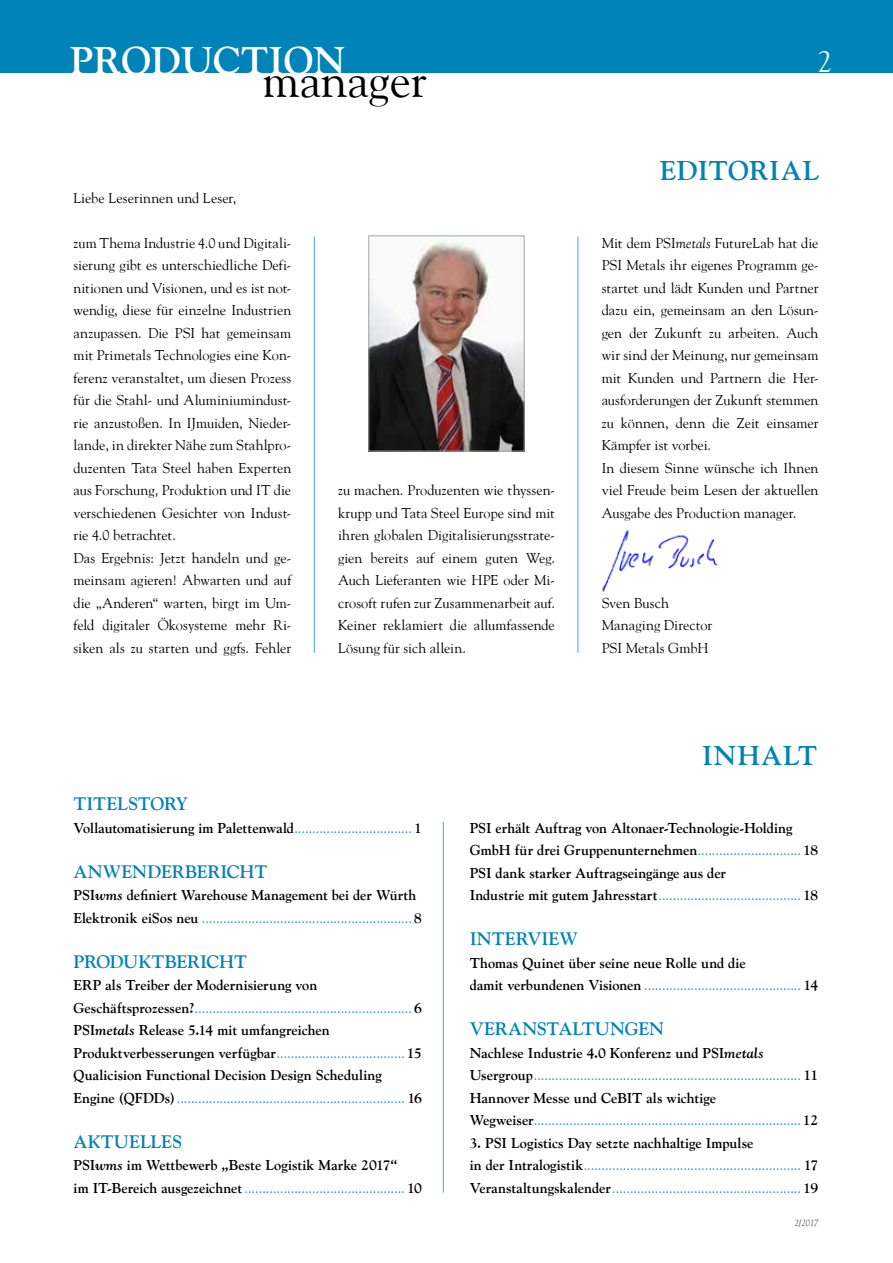
<style>
.page{position:relative;width:893px;height:1263px;background:#fff}
.page>*{position:absolute;margin:0;border:0;box-sizing:border-box;transform-origin:0 0}
.t1{font:47.7px "Goudy";color:#000}
.t2{font:700 38.4px "Goudy";color:#fff}
.t3{font:30px "Goudy";color:#fff}
.t4{font:700 27px "Goudy";letter-spacing:.02em;color:#0083b8}
.t5{font:700 18px "Goudy";letter-spacing:-.01em;color:#0083b8}
.t6{font:14.25px/22.5px "Goudy";color:#000}
.t7{font:700 14.25px/22.5px "Goudy";color:#000}
.t8{font:14.25px/22.5px "Goudy";color:#0083b8}
.t9{font:italic 9px "Goudy";color:#565655}
.s1{font-style:italic}
.s2{font-weight:400;color:#0083b8}
.s3{font-weight:700;color:#000}
.s4{font-weight:700;font-style:italic;color:#000}
</style>
<div class="page">
<div style="left:0;top:0;width:893px;height:72px;background:#0083b8"></div>
<img style="left:602px;top:530px;width:116px;height:62px">
<hr style="left:443px;top:822px;width:1px;height:370px;background:#40aad3">
<hr style="left:314px;top:236px;width:1px;height:417px;background:#40aad3">
<hr style="left:578px;top:236px;width:1px;height:417px;background:#40aad3">
<img style="left:370px;top:237px;width:153px;height:212px">
<div style="left:368px;top:235px;width:157px;height:216px;border:1px solid #a4a5a5"></div>
<h2 class="t2" style="left:70px;top:37px;width:277px">PRODUCTION</h2>
<h1 class="t1" style="left:263px;top:51px;width:166px">manager</h1>
<p class="t6" style="left:74px;top:186px;width:164px">Liebe Leserinnen und Leser,</p>
<p class="t6" style="left:74px;top:231px;width:219px">zum Thema Industrie 4.0 und Digitali&shy;sierung gibt es unterschiedliche Defi&shy;nitionen und Visionen, und es ist not&shy;wendig, diese für einzelne Industrien anzupassen. Die PSI hat gemeinsam mit Primetals Technologies eine Kon&shy;ferenz veranstaltet, um diesen Prozess für die Stahl- und Aluminiumindust&shy;rie anzustoßen. In IJmuiden, Nieder&shy;lande, in direkter Nähe zum Stahlpro&shy;duzenten Tata Steel haben Experten aus Forschung, Produktion und IT die verschiedenen Gesichter von Indust&shy;rie 4.0 betrachtet.<br>Das Ergebnis: Jetzt handeln und ge&shy;meinsam agieren! Abwarten und auf die „Anderen“ warten, birgt im Um&shy;feld digitaler Ökosysteme mehr Ri&shy;siken als zu starten und ggfs. Fehler</p>
<p class="t6" style="left:338px;top:479px;width:218px;text-align:justify">zu machen. Produzenten wie thyssen&shy;krupp und Tata Steel Europe sind mit ihren globalen Digitalisierungsstrate&shy;gien bereits auf einem guten Weg.<br>Auch Lieferanten wie HPE oder Mi&shy;crosoft rufen zur Zusammenarbeit auf.<br>Keiner reklamiert die allumfassende Lösung für sich allein.</p>
<h3 class="t3" style="left:817px;top:43px;width:16px">2</h3>
<h3 class="t4" style="left:660px;top:154px;width:161px">EDITORIAL</h3>
<p class="t6" style="left:602px;top:231px;width:218px">Mit dem PSI<span class="s1">metals</span> FutureLab hat die PSI Metals ihr eigenes Programm ge&shy;startet und lädt Kunden und Partner dazu ein, gemeinsam an den Lösun&shy;gen der Zukunft zu arbeiten. Auch wir sind der Meinung, nur gemeinsam mit Kunden und Partnern die Her&shy;ausforderungen der Zukunft stemmen zu können, denn die Zeit einsamer Kämpfer ist vorbei.<br>In diesem Sinne wünsche ich Ihnen viel Freude beim Lesen der aktuellen Ausgabe des Production manager.</p>
<p class="t6" style="left:602px;top:591px;width:112px">Sven Busch<br>Managing Director<br>PSI Metals GmbH</p>
<h3 class="t4" style="left:702px;top:739px;width:116px">INHALT</h3>
<p class="t5" style="left:74px;top:793px;width:116px">TITELSTORY</p>
<p class="t7" style="left:74px;top:816px;width:350px">Vollautomatisierung im Palettenwald<span class="s2">.................................</span> 1</p>
<p class="t5" style="left:74px;top:860px;width:195px">ANWENDERBERICHT</p>
<p class="t7" style="left:74px;top:884px;width:350px">PSI<span class="s1">wms</span> definiert Warehouse Management bei der Würth<br>Elektronik eiSos neu <span class="s2">...........................................................</span> 8</p>
<p class="t5" style="left:74px;top:950px;width:175px">PRODUKTBERICHT</p>
<p class="t7" style="left:74px;top:974px;width:350px">ERP als Treiber der Modernisierung von Geschäftsprozessen?<span class="s2">.............................................................</span> 6<br>PSI<span class="s1">metals</span> Release 5.14 mit umfangreichen Produktverbesserungen verfügbar<span class="s2">....................................</span>15<br>Qualicision Functional Decision Design Scheduling Engine (QFDDs)<span class="s2">................................................................</span> 16</p>
<p class="t5" style="left:74px;top:1130px;width:110px">AKTUELLES</p>
<p class="t7" style="left:74px;top:1154px;width:350px">PSI<span class="s1">wms</span> im Wettbewerb „Beste Logistik Marke 2017“<br>im IT-Bereich ausgezeichnet <span class="s2">.............................................</span> 10</p>
<p class="t7" style="left:470px;top:816px;width:350px">PSI erhält Auftrag von Altonaer-Technologie-Holding GmbH für drei Gruppenunternehmen<span class="s2">.............................</span> 18<br>PSI dank starker Auftragseingänge aus der<br>Industrie mit gutem Jahresstart<span class="s2">........................................</span> 18</p>
<p class="t5" style="left:470px;top:928px;width:109px">INTERVIEW</p>
<p class="t7" style="left:470px;top:951px;width:350px">Thomas Quinet über seine neue Rolle und die<br>damit verbundenen Visionen <span class="s2">............................................</span> 14</p>
<p class="t5" style="left:470px;top:1018px;width:196px">VERANSTALTUNGEN</p>
<p class="t8" style="left:470px;top:1041px;width:350px"><span class="s3">Nachlese Industrie 4.0 Konferenz und PSI</span><span class="s4">metals </span><span class="s3">Usergroup</span>........................................................................... <span class="s3">11<br>Hannover Messe und CeBIT als wichtige Wegweiser</span>...........................................................................<span class="s3">12</span></p>
<p class="t8" style="left:470px;top:1131px;width:350px"><span class="s3">3. PSI Logistics Day setzte nachhaltige Impulse<br>in der Intralogistik</span>............................................................. <span class="s3">17<br>Veranstaltungskalender</span>..................................................... <span class="s3">19</span></p>
<p class="t9" style="left:794px;top:1217px;width:26px">2/2017</p>
</div>
